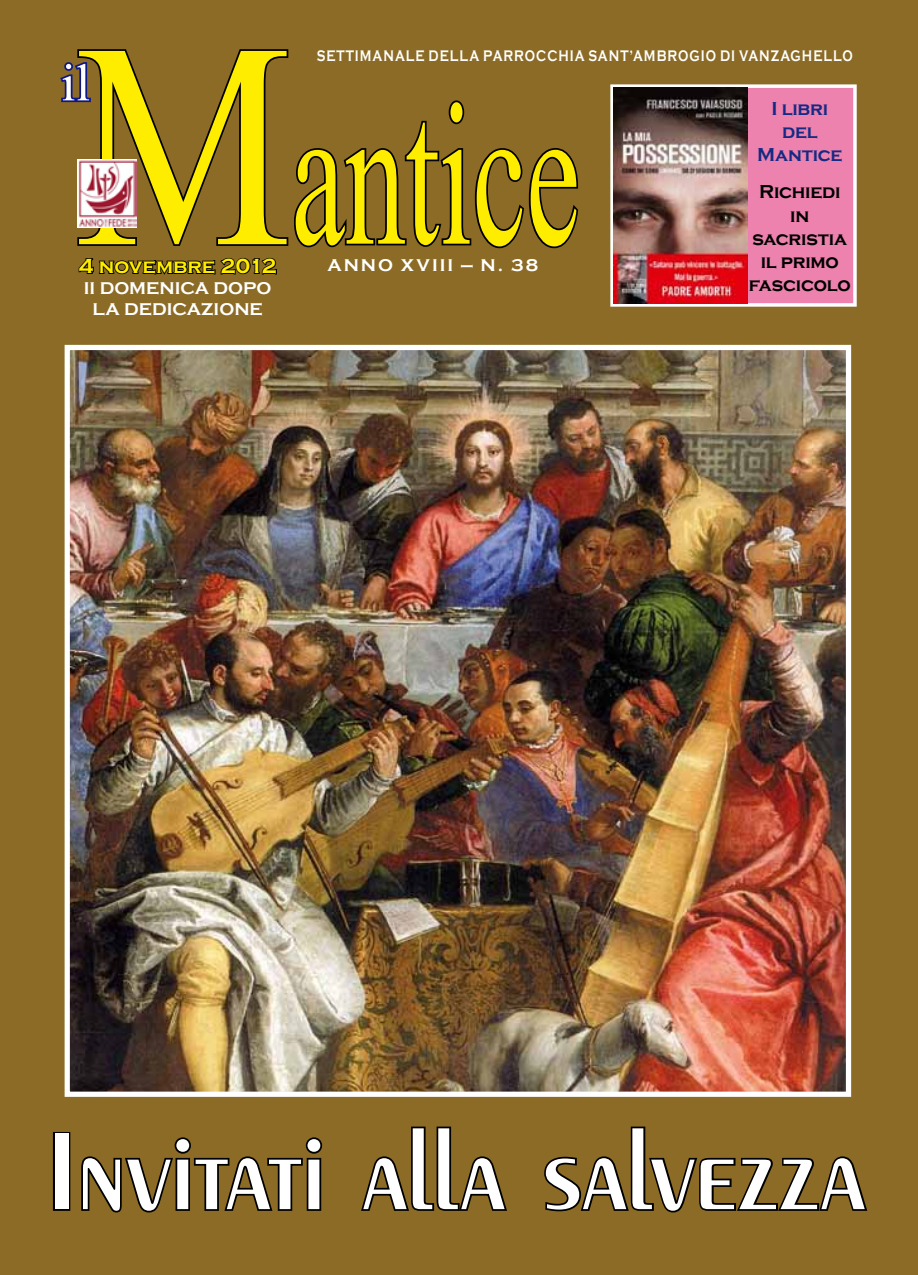
<style>
.page{position:relative;width:918px;height:1275px;background:#8b6b25}
.page>*{position:absolute;margin:0;border:0;box-sizing:border-box;transform-origin:0 0}
.t1{font:203.7px "Times New Roman";color:#ffed00;scale:.59 1}
.t2{font:600 115.5px "Exotic 350 BT";letter-spacing:-.03em;color:#fff}
.t3{font:52.5px "Times New Roman";color:#fff}
.t4{font:700 21px "Copperplate Gothic";letter-spacing:-.045em;color:#ffed00}
.t5{font:700 19.25px/23.1px "Copperplate Gothic";letter-spacing:-.015em;color:#000;text-align:center}
.t6{font:700 19.25px/23.1px "Copperplate Gothic";color:#162983;text-align:center}
.t7{font:700 17.5px/21px "Copperplate Gothic";color:#fff;text-align:center}
.t8{font:700 17.5px "Copperplate Gothic";letter-spacing:.115em;color:#fff}
.t9{font:700 15.75px "Copperplate Gothic";letter-spacing:.08em;color:#fff;scale:.77 1}
.s1{font-size:291.9px}
</style>
<div class="page">
<img style="left:71px;top:351px;width:774px;height:740px">
<div style="left:65px;top:345px;width:786px;height:752px;border:5px solid #fff"></div>
<svg style="left:60px;top:49px;width:519px;height:200px"></svg>
<svg style="left:78px;top:257px;width:199px;height:18px"></svg>
<div style="left:77px;top:159px;width:59px;height:68px;background:#f8f2f3"></div>
<img style="left:79px;top:159px;width:57px;height:68px">
<div style="left:53px;top:1132px;width:17px;height:79px;border:4px solid #000"></div>
<svg style="left:81px;top:1137px;width:242px;height:76px"></svg>
<svg style="left:361px;top:1126px;width:146px;height:85px"></svg>
<svg style="left:544px;top:1126px;width:324px;height:87px"></svg>
<div style="left:610px;top:84px;width:246px;height:223px;background:#ed82af;border:4px solid #fff"></div>
<img style="left:614px;top:87px;width:133px;height:216px">
<h1 class="t1" style="left:75px;top:39px;width:857px"><span class="s1">M</span>antice</h1>
<p class="t8" style="left:327px;top:256px;width:212px">ANNO XVIII — N. 38</p>
<p class="t9" style="left:317px;top:48px;width:698px">SETTIMANALE DELLA PARROCCHIA SANT’AMBROGIO DI VANZAGHELLO</p>
<h3 class="t3" style="left:61px;top:47px;width:31px">il</h3>
<p class="t6" style="left:757px;top:97px;width:87px">I LIBRI<br>DEL<br>MANTICE</p>
<p class="t5" style="left:749px;top:181px;width:103px">RICHIEDI<br>IN<br>SACRISTIA<br>IL PRIMO<br>FASCICOLO</p>
<h3 class="t4" style="left:79px;top:254px;width:200px">4 NOVEMBRE 2012</h3>
<p class="t7" style="left:84px;top:278px;width:189px">II DOMENICA DOPO<br>LA DEDICAZIONE</p>
<h2 class="t2" style="left:45px;top:1101px;width:823px">Invitati alla salvezza</h2>
</div>
